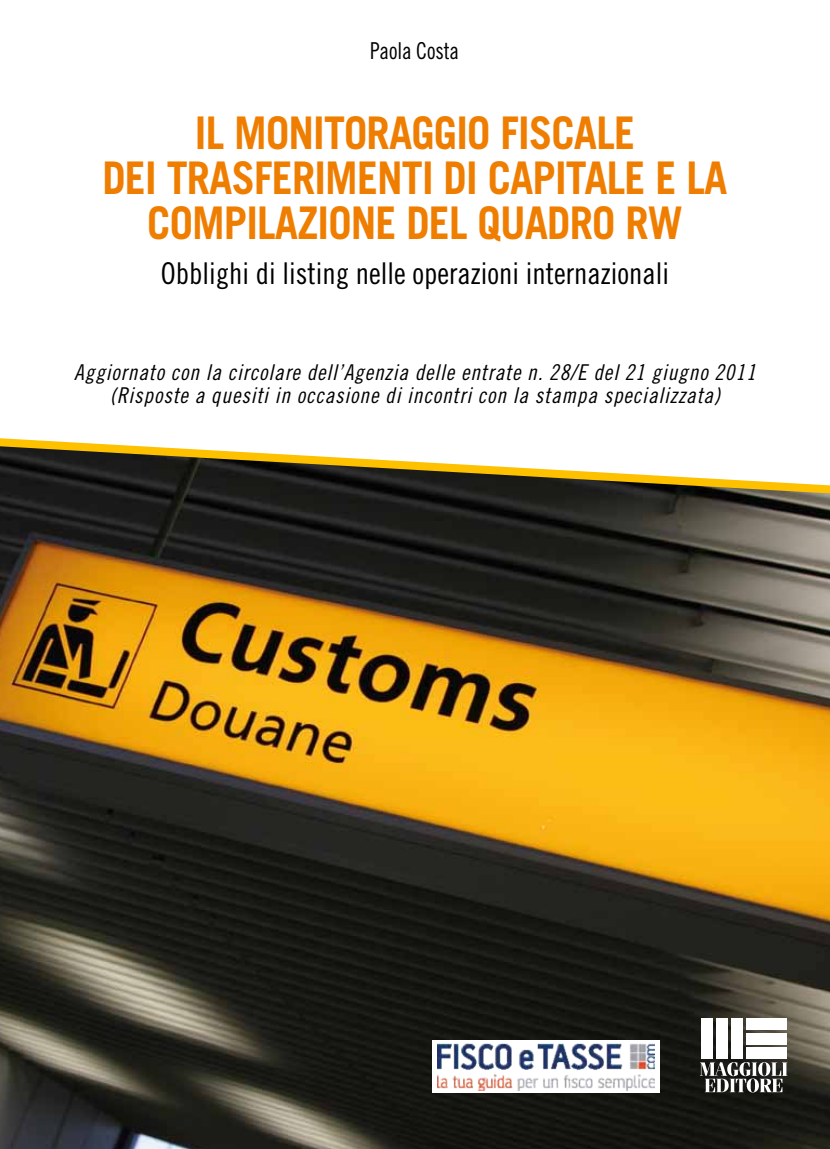
<style>
.page{position:relative;width:830px;height:1149px;background:#fff}
.page>*{position:absolute;margin:0;border:0;box-sizing:border-box;transform-origin:0 0}
.t1{font:700 45px/45px "Trade Gothic LT Std";letter-spacing:-.02em;color:#ef7d00;text-align:center;scale:.93 1}
.t2{font:30px "Trade Gothic LT Std Cn 18";color:#000}
.t3{font:23.25px "Trade Gothic LT Std Cn 18";letter-spacing:-.005em;color:#000;scale:.93 1}
.t4{font:21.75px/23.1px "Trade Gothic LT Std Cn 18 Obl";letter-spacing:.04em;color:#000;text-align:center}
</style>
<div class="page">
<img style="left:0;top:493px;width:829px;height:655px">
<div style="left:746px;top:1047px;width:41px;height:11px;background:#fff"></div>
<div style="left:746px;top:1032px;width:41px;height:11px;background:#fff"></div>
<div style="left:746px;top:1017px;width:41px;height:12px;background:#fff"></div>
<div style="left:731px;top:1017px;width:12px;height:41px;background:#fff"></div>
<div style="left:716px;top:1017px;width:12px;height:41px;background:#fff"></div>
<div style="left:701px;top:1017px;width:12px;height:41px;background:#fff"></div>
<svg style="left:699px;top:1061px;width:88px;height:31px"></svg>
<svg style="left:0;top:438px;width:829px;height:55px"></svg>
<div style="left:432px;top:1039px;width:227px;height:53px;background:#fff"></div>
<img style="left:437px;top:1043px;width:217px;height:46px">
<p class="t3" style="left:370px;top:37px;width:97px">Paola Costa</p>
<h1 class="t1" style="left:102px;top:109px;width:673px">IL MONITORAGGIO FISCALE<br>DEI TRASFERIMENTI DI CAPITALE E LA<br>COMPILAZIONE DEL QUADRO RW</h1>
<h2 class="t2" style="left:161px;top:255px;width:510px">Obblighi di listing nelle operazioni internazionali</h2>
<p class="t4" style="left:74px;top:360px;width:682px">Aggiornato con la circolare dell’Agenzia delle entrate n. 28/E del 21 giugno 2011 (Risposte a quesiti in occasione di incontri con la stampa specializzata)</p>
</div>
